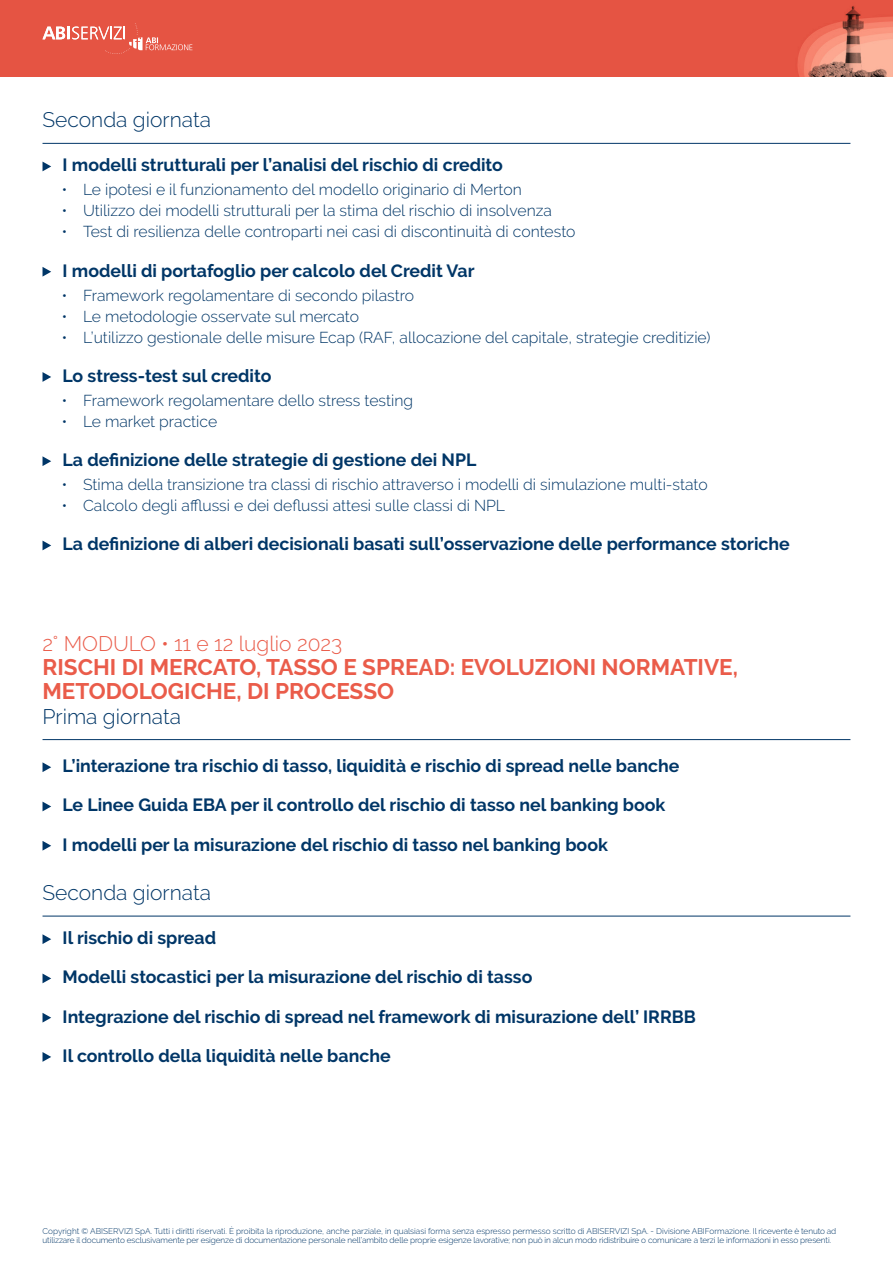
<style>
.page{position:relative;width:893px;height:1263px;background:#fff}
.page>*{position:absolute;margin:0;border:0;box-sizing:border-box;transform-origin:0 0}
.t1{font:700 22.5px/24px "Raleway";color:#ea5c4a}
.t2{font:300 21px "Raleway";color:#003667}
.t3{font:300 21px "Raleway";color:#ea5c4a}
.t4{font:700 17.7px "Raleway";color:#003667}
.t5{font:300 15.75px "Raleway";color:#003667}
.t6{font:300 8.25px/9px "Raleway";letter-spacing:-.01em;color:#003667}
</style>
<div class="page">
<img style="left:0;top:0;width:893px;height:77px">
<svg style="left:43px;top:23px;width:149px;height:31px;background:#e86d5e"></svg>
<svg style="left:43px;top:762px;width:8px;height:10px"></svg>
<svg style="left:43px;top:802px;width:8px;height:9px"></svg>
<svg style="left:43px;top:841px;width:8px;height:10px"></svg>
<svg style="left:43px;top:934px;width:8px;height:10px"></svg>
<svg style="left:43px;top:974px;width:8px;height:9px"></svg>
<svg style="left:43px;top:1013px;width:8px;height:9px"></svg>
<svg style="left:43px;top:1052px;width:8px;height:10px"></svg>
<hr style="left:43px;top:739px;width:807px;height:1px;background:#003667">
<hr style="left:43px;top:916px;width:807px;height:1px;background:#003667">
<svg style="left:43px;top:162px;width:8px;height:9px"></svg>
<svg style="left:43px;top:267px;width:8px;height:10px"></svg>
<svg style="left:43px;top:372px;width:8px;height:10px"></svg>
<svg style="left:43px;top:456px;width:8px;height:10px"></svg>
<svg style="left:43px;top:541px;width:8px;height:9px"></svg>
<hr style="left:43px;top:143px;width:807px;height:1px;background:#003667">
<p class="t2" style="left:43px;top:107px;width:170px">Seconda giornata</p>
<p class="t4" style="left:63px;top:155px;width:442px">I modelli strutturali per l’analisi del rischio di credito</p>
<p class="t5" style="left:62px;top:181px;width:461px">• Le ipotesi e il funzionamento del modello originario di Merton</p>
<p class="t5" style="left:62px;top:202px;width:492px">• Utilizzo dei modelli strutturali per la stima del rischio di insolvenza</p>
<p class="t5" style="left:62px;top:223px;width:515px">• Test di resilienza delle controparti nei casi di discontinuità di contesto</p>
<p class="t4" style="left:63px;top:260px;width:413px">I modelli di portafoglio per calcolo del Credit Var</p>
<p class="t5" style="left:62px;top:286px;width:354px">• Framework regolamentare di secondo pilastro</p>
<p class="t5" style="left:62px;top:307px;width:299px">• Le metodologie osservate sul mercato</p>
<p class="t5" style="left:62px;top:328px;width:650px">• L’utilizzo gestionale delle misure Ecap (RAF, allocazione del capitale, strategie creditizie)</p>
<p class="t4" style="left:63px;top:365px;width:210px">Lo stress-test sul credito</p>
<p class="t5" style="left:62px;top:391px;width:353px">• Framework regolamentare dello stress testing</p>
<p class="t5" style="left:62px;top:412px;width:157px">• Le market practice</p>
<p class="t4" style="left:63px;top:450px;width:415px">La definizione delle strategie di gestione dei NPL</p>
<p class="t5" style="left:62px;top:475px;width:647px">• Stima della transizione tra classi di rischio attraverso i modelli di simulazione multi-stato</p>
<p class="t5" style="left:62px;top:496px;width:445px">• Calcolo degli afflussi e dei deflussi attesi sulle classi di NPL</p>
<p class="t4" style="left:63px;top:534px;width:729px">La definizione di alberi decisionali basati sull’osservazione delle performance storiche</p>
<p class="t3" style="left:43px;top:632px;width:301px">2° MODULO • 11 e 12 luglio 2023</p>
<p class="t1" style="left:43px;top:655px;width:697px">RISCHI DI MERCATO, TASSO E SPREAD: EVOLUZIONI NORMATIVE,<br>METODOLOGICHE, DI PROCESSO</p>
<p class="t2" style="left:43px;top:705px;width:140px">Prima giornata</p>
<p class="t4" style="left:63px;top:756px;width:618px">L’interazione tra rischio di tasso, liquidità e rischio di spread nelle banche</p>
<p class="t4" style="left:63px;top:795px;width:604px">Le Linee Guida EBA per il controllo del rischio di tasso nel banking book</p>
<p class="t4" style="left:63px;top:834px;width:547px">I modelli per la misurazione del rischio di tasso nel banking book</p>
<p class="t2" style="left:43px;top:880px;width:170px">Seconda giornata</p>
<p class="t4" style="left:63px;top:928px;width:155px">Il rischio di spread</p>
<p class="t4" style="left:63px;top:967px;width:471px">Modelli stocastici per la misurazione del rischio di tasso</p>
<p class="t4" style="left:63px;top:1006px;width:635px">Integrazione del rischio di spread nel framework di misurazione dell’ IRRBB</p>
<p class="t4" style="left:63px;top:1045px;width:329px">Il controllo della liquidità nelle banche</p>
<p class="t6" style="left:43px;top:1227px;width:795px">Copyright © ABISERVIZI SpA. Tutti i diritti riservati. È proibita la riproduzione, anche parziale, in qualsiasi forma senza espresso permesso scritto di ABISERVIZI SpA. - Divisione ABIFormazione. Il ricevente è tenuto ad utilizzare il documento esclusivamente per esigenze di documentazione personale nell’ambito delle proprie esigenze lavorative; non può in alcun modo ridistribuire o comunicare a terzi le informazioni in esso presenti.</p>
</div>
